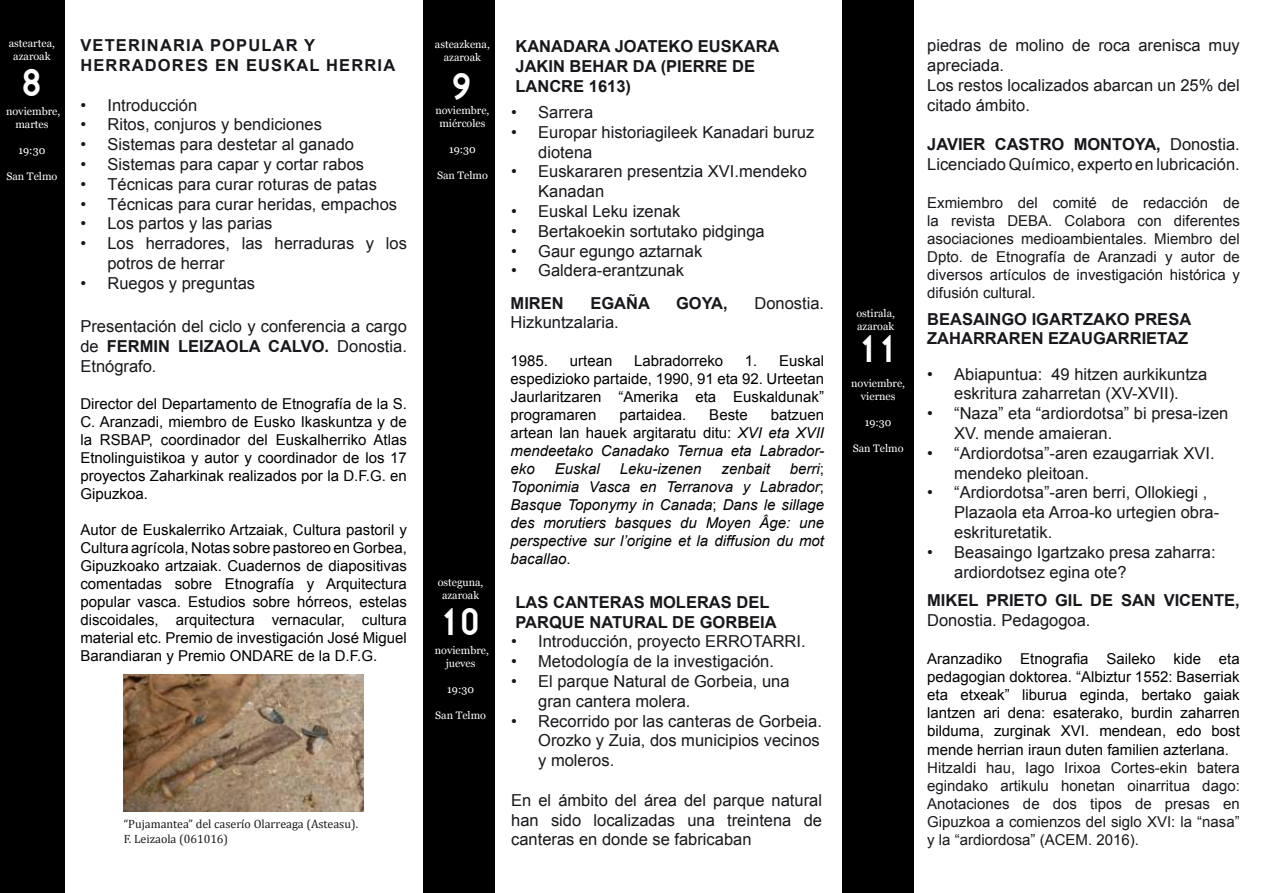
<style>
.page{position:relative;width:1263px;height:893px;background:#fff}
.page>*{position:absolute;margin:0;border:0;box-sizing:border-box;transform-origin:0 0}
.t1{font:700 27.15px "Libby";color:#fff}
.t2{font:700 27px "Libby";color:#fff}
.t3{font:16.5px/19.8px "Arial";color:#1a171c}
.t4{font:700 16.5px/19.8px "Arial";color:#1a171c}
.t5{font:700 16.5px/19.8px "Arial";letter-spacing:.07em;color:#1a171c}
.t6{font:15px/18px "Arial";color:#000;text-align:justify}
.t7{font:15px/18px "Arial";color:#1a171c;text-align:justify}
.t8{font:italic 15px/18px "Arial";color:#000;text-align:justify}
.t9{font:12px/14.4px "Cambria";color:#1a171c}
.t10{font:10.8px/12.9px "Vani";color:#fff;text-align:center}
.s1{font-weight:700}
.s2{font-style:normal}
</style>
<div class="page">
<div style="left:0;top:0;width:64px;height:893px;background:#000"></div>
<div style="left:423px;top:0;width:72px;height:893px;background:#000"></div>
<div style="left:842px;top:0;width:72px;height:893px;background:#000"></div>
<img style="left:124px;top:674px;width:240px;height:137px">
<p class="t10" style="left:9px;top:37px;width:48px">asteartea, azaroak</p>
<h1 class="t1" style="left:22px;top:67px;width:21px">8</h1>
<p class="t10" style="left:6px;top:105px;width:56px">noviembre, martes</p>
<p class="t10" style="left:18px;top:144px;width:28px">19:30</p>
<p class="t10" style="left:6px;top:170px;width:53px">San Telmo</p>
<p class="t5" style="left:80px;top:36px;width:316px">VETERINARIA POPULAR Y<br>HERRADORES EN EUSKAL HERRIA</p>
<p class="t3" style="left:80px;top:95px;width:118px">• Introducción</p>
<p class="t3" style="left:80px;top:115px;width:243px">• Ritos, conjuros y bendiciones</p>
<p class="t3" style="left:80px;top:135px;width:275px">• Sistemas para destetar al ganado</p>
<p class="t3" style="left:80px;top:154px;width:285px">• Sistemas para capar y cortar rabos</p>
<p class="t3" style="left:80px;top:174px;width:298px">• Técnicas para curar roturas de patas</p>
<p class="t3" style="left:80px;top:194px;width:318px">• Técnicas para curar heridas, empachos</p>
<p class="t3" style="left:80px;top:214px;width:194px">• Los partos y las parias</p>
<p class="t3" style="left:107px;top:234px;width:301px;text-indent:-27px">• Los herradores, las herraduras y los potros de herrar</p>
<p class="t3" style="left:80px;top:273px;width:176px">• Ruegos y preguntas</p>
<p class="t3" style="left:80px;top:316px;width:328px;text-align:justify">Presentación del ciclo y conferencia a cargo de <span class="s1">FERMIN LEIZAOLA CALVO.</span> Donostia.<br>Etnógrafo.</p>
<p class="t6" style="left:80px;top:395px;width:328px">Director del Departamento de Etnografía de la S.<br>C. Aranzadi, miembro de Eusko Ikaskuntza y de la RSBAP, coordinador del Euskalherriko Atlas Etnolinguistikoa y autor y coordinador de los 17 proyectos Zaharkinak realizados por la D.F.G. en Gipuzkoa.</p>
<p class="t6" style="left:80px;top:521px;width:328px">Autor de Euskalerriko Artzaiak, Cultura pastoril y Cultura agrícola, Notas sobre pastoreo en Gorbea, Gipuzkoako artzaiak. Cuadernos de diapositivas comentadas sobre Etnografía y Arquitectura popular vasca. Estudios sobre hórreos, estelas discoidales, arquitectura vernacular, cultura material etc. Premio de investigación José Miguel Barandiaran y Premio ONDARE de la D.F.G.</p>
<p class="t9" style="left:124px;top:817px;width:236px">“Pujamantea” del caserío Olarreaga (Asteasu).<br>F. Leizaola (061016)</p>
<p class="t10" style="left:435px;top:38px;width:57px">asteazkena, azaroak</p>
<h2 class="t2" style="left:452px;top:71px;width:21px">9</h2>
<p class="t10" style="left:435px;top:104px;width:56px">noviembre, miércoles</p>
<p class="t10" style="left:449px;top:143px;width:28px">19:30</p>
<p class="t10" style="left:437px;top:169px;width:52px">San Telmo</p>
<p class="t10" style="left:438px;top:576px;width:47px">osteguna, azaroak</p>
<h2 class="t2" style="left:441px;top:606px;width:41px">10</h2>
<p class="t10" style="left:435px;top:644px;width:56px">noviembre, jueves</p>
<p class="t10" style="left:447px;top:683px;width:28px">19:30</p>
<p class="t10" style="left:435px;top:709px;width:52px">San Telmo</p>
<p class="t4" style="left:515px;top:37px;width:265px">KANADARA JOATEKO EUSKARA<br>JAKIN BEHAR DA (PIERRE DE<br>LANCRE 1613)</p>
<p class="t3" style="left:511px;top:102px;width:84px">• Sarrera</p>
<p class="t3" style="left:538px;top:122px;width:278px;text-indent:-27px">• Europar historiagileek Kanadari buruz diotena</p>
<p class="t3" style="left:538px;top:162px;width:270px;text-indent:-27px">• Euskararen presentzia XVI.mendeko<br>Kanadan</p>
<p class="t3" style="left:511px;top:201px;width:171px">• Euskal Leku izenak</p>
<p class="t3" style="left:511px;top:221px;width:255px">• Bertakoekin sortutako pidginga</p>
<p class="t3" style="left:511px;top:241px;width:193px">• Gaur egungo aztarnak</p>
<p class="t3" style="left:511px;top:261px;width:174px">• Galdera-erantzunak</p>
<p class="t4" style="left:511px;top:293px;width:55px">MIREN</p>
<p class="t4" style="left:590px;top:293px;width:61px">EGAÑA</p>
<p class="t4" style="left:676px;top:293px;width:53px">GOYA,</p>
<p class="t3" style="left:754px;top:293px;width:71px">Donostia.</p>
<p class="t3" style="left:511px;top:313px;width:110px">Hizkuntzalaria.</p>
<p class="t6" style="left:511px;top:352px;width:39px">1985.</p>
<p class="t6" style="left:570px;top:352px;width:44px">urtean</p>
<p class="t6" style="left:634px;top:352px;width:91px">Labradorreko</p>
<p class="t6" style="left:511px;top:352px;width:315px;text-indent:234px">1. Euskal espedizioko partaide, 1990, 91 eta 92. Urteetan Jaurlaritzaren “Amerika eta Euskaldunak” programaren</p>
<p class="t8" style="left:510px;top:406px;width:315px;text-indent:260px"><span class="s2">batzuen artean lan hauek argitaratu ditu:</span> XVI eta XVII mendeetako Canadako Ternua eta Labrador&shy;eko</p>
<p class="t6" style="left:619px;top:406px;width:68px">partaidea.</p>
<p class="t6" style="left:709px;top:406px;width:40px">Beste</p>
<p class="t8" style="left:510px;top:460px;width:315px;text-indent:279px">berri<span class="s2">; </span>Toponimia Vasca en Terranova y Labrador<span class="s2">; </span>Basque Toponymy in Canada<span class="s2">;</span> Dans le sillage des morutiers basques du Moyen Âge: une perspective sur l’origine et la diffusion du mot bacallao<span class="s2">.</span></p>
<p class="t8" style="left:555px;top:460px;width:47px">Euskal</p>
<p class="t8" style="left:620px;top:460px;width:83px">Leku-izenen</p>
<p class="t8" style="left:721px;top:460px;width:50px">zenbait</p>
<p class="t4" style="left:515px;top:593px;width:263px">LAS CANTERAS MOLERAS DEL<br>PARQUE NATURAL DE GORBEIA</p>
<p class="t3" style="left:511px;top:632px;width:296px">• Introducción, proyecto ERROTARRI.</p>
<p class="t3" style="left:511px;top:652px;width:264px">• Metodología de la investigación.</p>
<p class="t3" style="left:538px;top:671px;width:253px;text-indent:-27px">• El parque Natural de Gorbeia, una gran cantera molera.</p>
<p class="t3" style="left:538px;top:711px;width:285px;text-indent:-27px">• Recorrido por las canteras de Gorbeia.<br>Orozko y Zuia, dos municipios vecinos y moleros.</p>
<p class="t3" style="left:511px;top:790px;width:312px;text-align:justify">En el ámbito del área del parque natural han sido localizadas una treintena de canteras en donde se fabricaban</p>
<p class="t10" style="left:856px;top:306px;width:40px;text-align:left">ostirala, azaroak</p>
<h2 class="t2" style="left:859px;top:333px;width:41px">11</h2>
<p class="t10" style="left:851px;top:377px;width:56px">noviembre, viernes</p>
<p class="t10" style="left:865px;top:416px;width:28px">19:30</p>
<p class="t10" style="left:853px;top:442px;width:52px">San Telmo</p>
<p class="t3" style="left:927px;top:36px;width:314px">piedras de molino de roca arenisca muy apreciada.<br>Los restos localizados abarcan un 25% del citado ámbito.</p>
<p class="t3" style="left:927px;top:135px;width:314px"><span class="s1">JAVIER CASTRO MONTOYA,</span> Donostia.<br>Licenciado Químico, experto en lubricación.</p>
<p class="t7" style="left:927px;top:194px;width:314px">Exmiembro del comité de redacción de la revista DEBA. Colabora con diferentes asociaciones medioambientales. Miembro del Dpto. de Etnografía de Aranzadi y autor de diversos artículos de investigación histórica y difusión cultural.</p>
<p class="t4" style="left:927px;top:309px;width:266px">BEASAINGO IGARTZAKO PRESA<br>ZAHARRAREN EZAUGARRIETAZ</p>
<p class="t3" style="left:927px;top:364px;width:282px;text-align:center">• Abiapuntua: 49 hitzen aurkikuntza eskritura zaharretan (XV-XVII).</p>
<p class="t3" style="left:954px;top:404px;width:276px;text-indent:-27px">• “Naza” eta “ardiordotsa” bi presa-izen<br>XV. mende amaieran.</p>
<p class="t3" style="left:954px;top:443px;width:262px;text-indent:-27px">• “Ardiordotsa”-aren ezaugarriak XVI. mendeko pleitoan.</p>
<p class="t3" style="left:954px;top:483px;width:267px;text-indent:-27px">• “Ardiordotsa”-aren berri, Ollokiegi ,<br>Plazaola eta Arroa-ko urtegien obra&shy;eskrituretatik.</p>
<p class="t3" style="left:954px;top:542px;width:263px;text-indent:-27px">• Beasaingo Igartzako presa zaharra: ardiordotsez egina ote?</p>
<p class="t4" style="left:927px;top:591px;width:314px">MIKEL PRIETO GIL DE SAN VICENTE,</p>
<p class="t3" style="left:927px;top:611px;width:165px">Donostia. Pedagogoa.</p>
<p class="t6" style="left:927px;top:650px;width:314px">Aranzadiko Etnografia Saileko kide eta pedagogian doktorea. “Albiztur 1552: Baserriak eta etxeak” liburua eginda, bertako gaiak lantzen ari dena: esaterako, burdin zaharren bilduma, zurginak XVI. mendean, edo bost mende herrian iraun duten familien azterlana.</p>
<p class="t7" style="left:927px;top:759px;width:314px">Hitzaldi hau, Iago Irixoa Cortes-ekin batera egindako artikulu honetan oinarritua dago:<br>Anotaciones de dos tipos de presas en Gipuzkoa a comienzos del siglo XVI: la “nasa” y la “ardiordosa” (ACEM. 2016).</p>
</div>
